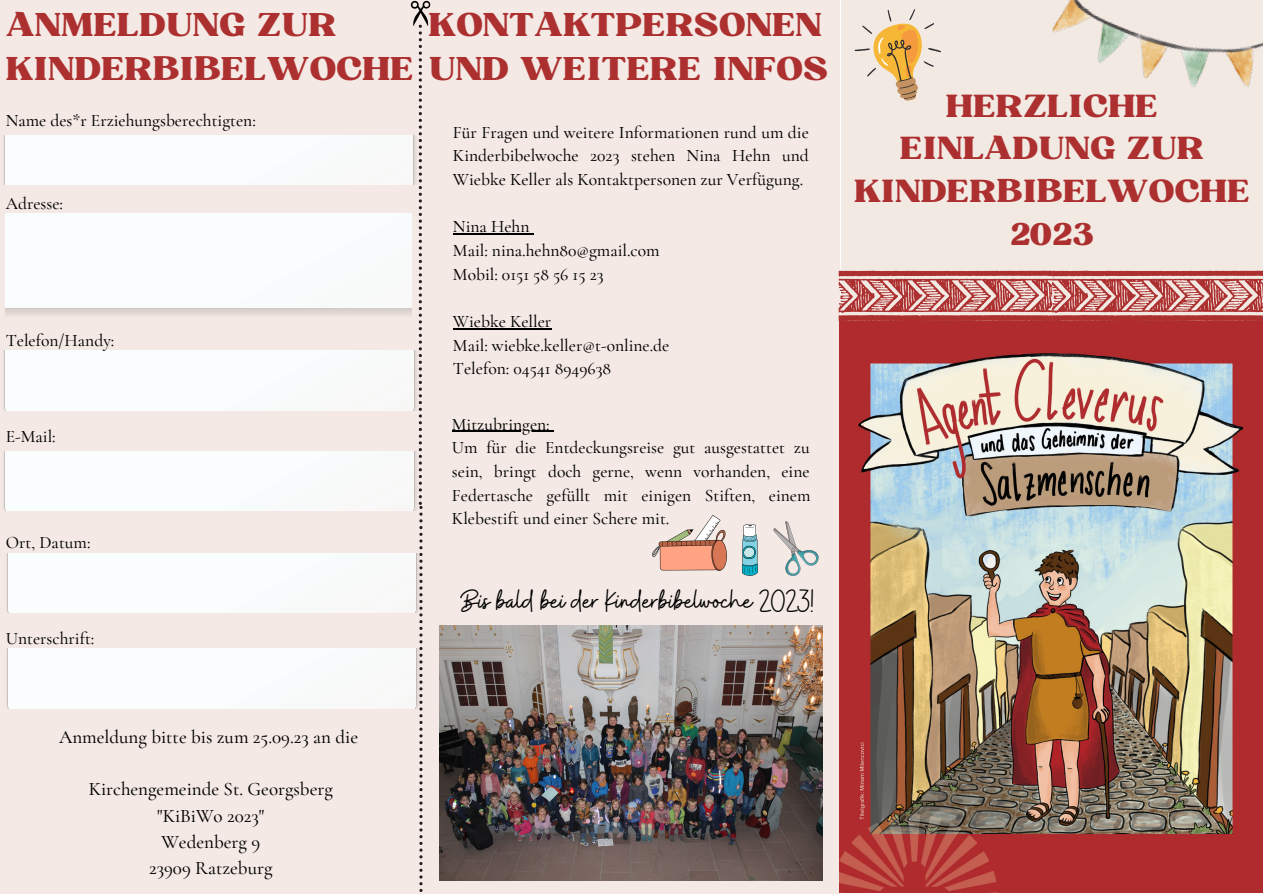
<style>
.page{position:relative;width:1263px;height:894px;background:#fff}
.page>*{position:absolute;margin:0;border:0;box-sizing:border-box;transform-origin:0 0}
.t1{font:31.8px/43.8px "Bugaki";color:#ad3030}
.t2{font:31.65px "Buffalo";color:#000}
.t3{font:30.75px/42.8px "Bugaki";color:#ad3030;text-align:center}
.t4{font:500 19.05px "Cormorant Garamond";color:#000}
.t5{font:500 17.55px/23.5px "Cormorant Garamond";color:#000;text-align:justify}
</style>
<div class="page">
<div style="left:0;top:0;width:840px;height:893px;background:#f4e9e4"></div>
<img style="left:840px;top:321px;width:423px;height:571px">
<div style="left:841px;top:0;width:421px;height:321px;background:#f3e9e3"></div>
<svg style="left:839px;top:270px;width:424px;height:51px"></svg>
<svg style="left:854px;top:9px;width:87px;height:92px"></svg>
<img style="left:1052px;top:0;width:211px;height:111px">
<div style="left:4px;top:136px;width:407px;height:48px;background:#fafdfd"></div>
<div style="left:6px;top:214px;width:405px;height:101px;background:#fafdfd"></div>
<div style="left:4px;top:351px;width:407px;height:59px;background:#fafdfd"></div>
<div style="left:4px;top:451px;width:407px;height:59px;background:#fafdfd"></div>
<div style="left:7px;top:553px;width:404px;height:59px;background:#fafdfd"></div>
<div style="left:7px;top:648px;width:404px;height:60px;background:#fafdfd"></div>
<svg style="left:411px;top:1px;width:19px;height:891px"></svg>
<img style="left:440px;top:625px;width:382px;height:255px">
<img style="left:652px;top:515px;width:74px;height:55px">
<svg style="left:742px;top:524px;width:16px;height:51px"></svg>
<svg style="left:773px;top:521px;width:46px;height:55px"></svg>
<hr style="left:453px;top:233px;width:76px;height:1px;background:#000">
<hr style="left:453px;top:328px;width:98px;height:1px;background:#000">
<hr style="left:452px;top:431px;width:98px;height:1px;background:#000">
<p class="t1" style="left:6px;top:4px;width:409px">ANMELDUNG ZUR<br>KINDERBIBELWOCHE</p>
<p class="t5" style="left:6px;top:109px;width:252px">Name des*r Erziehungsberechtigten:</p>
<p class="t5" style="left:6px;top:192px;width:59px">Adresse:</p>
<p class="t5" style="left:6px;top:328px;width:110px">Telefon/Handy:</p>
<p class="t5" style="left:6px;top:424px;width:51px">E-Mail:</p>
<p class="t5" style="left:6px;top:531px;width:86px">Ort, Datum:</p>
<p class="t5" style="left:6px;top:626px;width:90px">Unterschrift:</p>
<p class="t1" style="left:429px;top:4px;width:401px">KONTAKTPERSONEN<br>UND WEITERE INFOS</p>
<p class="t5" style="left:453px;top:120px;width:357px">Für Fragen und weitere Informationen rund um die Kinderbibelwoche 2023 stehen Nina Hehn und Wiebke Keller als Kontaktpersonen zur Verfügung.</p>
<p class="t5" style="left:453px;top:215px;width:78px">Nina Hehn</p>
<p class="t5" style="left:453px;top:238px;width:208px">Mail: nina.hehn80@gmail.com</p>
<p class="t5" style="left:453px;top:262px;width:152px">Mobil: 0151 58 56 15 23</p>
<p class="t5" style="left:453px;top:309px;width:100px">Wiebke Keller</p>
<p class="t5" style="left:453px;top:333px;width:218px">Mail: wiebke.keller@t-online.de</p>
<p class="t5" style="left:453px;top:356px;width:160px">Telefon: 04541 8949638</p>
<p class="t5" style="left:452px;top:412px;width:99px">Mitzubringen:</p>
<p class="t5" style="left:452px;top:436px;width:360px">Um für die Entdeckungsreise gut ausgestattet zu sein, bringt doch gerne, wenn vorhanden, eine Federtasche gefüllt mit einigen Stiften, einem Klebestift und einer Schere mit.</p>
<p class="t2" style="left:460px;top:579px;width:355px">Bis bald bei der Kinderbibelwoche 2023!</p>
<p class="t3" style="left:854px;top:86px;width:397px">HERZLICHE<br>EINLADUNG ZUR<br>KINDERBIBELWOCHE<br>2023</p>
<p class="t4" style="left:59px;top:725px;width:301px">Anmeldung bitte bis zum 25.09.23 an die</p>
<p class="t4" style="left:89px;top:777px;width:246px">Kirchengemeinde St. Georgsberg</p>
<p class="t4" style="left:157px;top:803px;width:109px">"KiBiWo 2023"</p>
<p class="t4" style="left:161px;top:829px;width:100px">Wedenberg 9</p>
<p class="t4" style="left:149px;top:856px;width:125px">23909 Ratzeburg</p>
</div>
